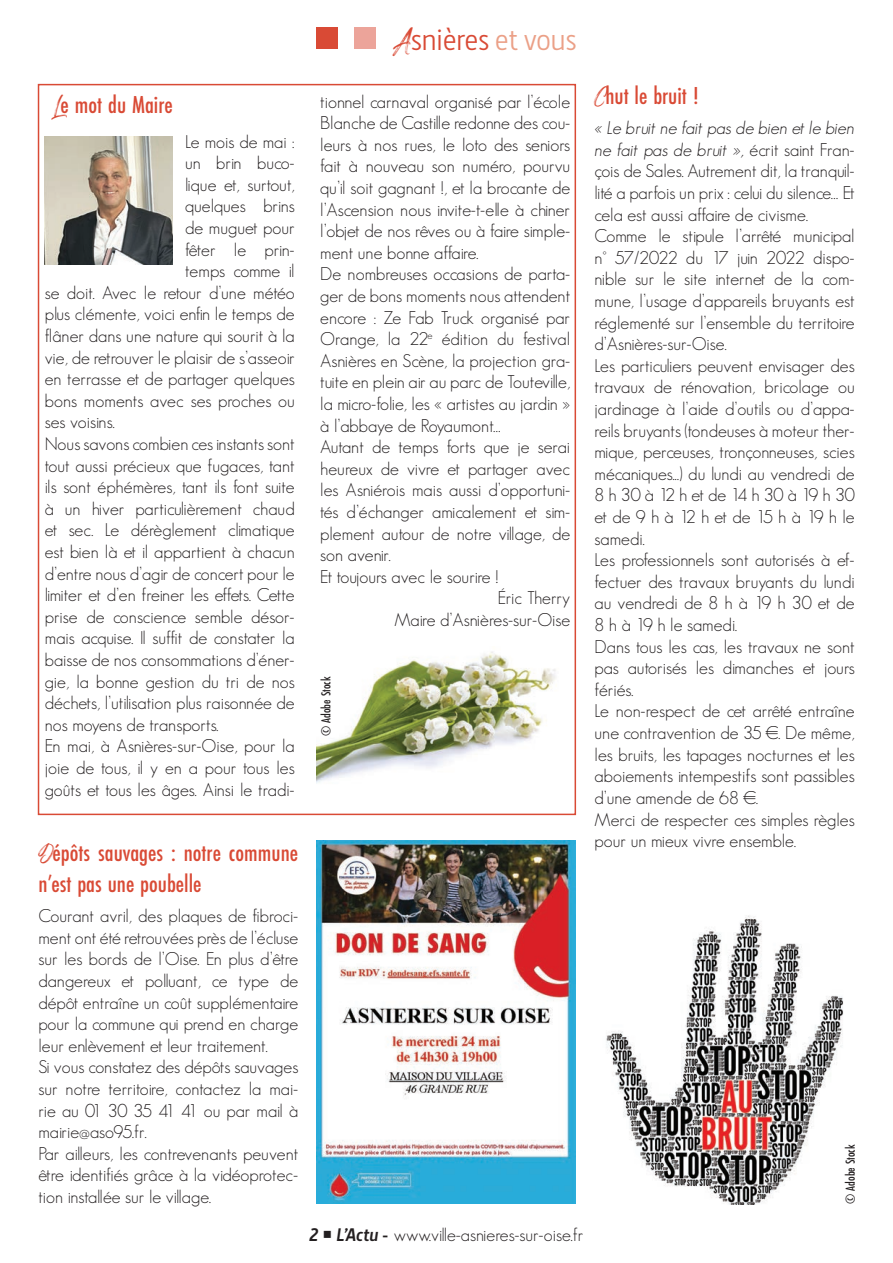
<style>
.page{position:relative;width:893px;height:1263px;background:#fff}
.page>*{position:absolute;margin:0;border:0;box-sizing:border-box;transform-origin:0 0}
.t1{font:30px "Barna";color:#d94a35}
.Titre{font:500 25.5px/30.6px "Futura PT Cond";color:#d94a35}
.TEXTE{font:300 18px/21.6px "Geosans";color:#231f20;text-align:justify}
.TEXTE-2{font:500 13.5px "Futura PT Cond";color:#231f20}
.s1{font-family:"Spartwell"}
.s2{color:#eba087}
.s3{font-family:"Spartwell";font-weight:400}
.s4{font-style:italic}
.s5{font-family:"Barna";font-weight:700;font-style:italic}
</style>
<div class="page">
<div style="left:316px;top:28px;width:22px;height:21px;background:#d94a35"></div>
<div style="left:355px;top:28px;width:21px;height:21px;background:#eca49a"></div>
<img style="left:316px;top:651px;width:240px;height:132px">
<img style="left:45px;top:136px;width:127px;height:128px">
<img style="left:606px;top:915px;width:237px;height:289px">
<img style="left:316px;top:840px;width:259px;height:363px">
<h1 class="t1" style="left:394px;top:22px;width:184px"><span class="s1">A</span>snières <span class="s2">et vous</span></h1>
<p class="Titre" style="left:595px;top:80px;width:106px"><span class="s3">C</span>hut le bruit !</p>
<p class="TEXTE" style="left:595px;top:117px;width:262px"><span class="s4">« Le bruit ne fait pas de bien et le bien ne fait pas de bruit »,</span> écrit saint Fran&shy;çois de Sales. Autrement dit, la tranquil&shy;lité a parfois un prix : celui du silence… Et cela est aussi affaire de civisme.</p>
<p class="TEXTE" style="left:595px;top:225px;width:262px">Comme le stipule l’arrêté municipal n° 57/2022 du 17 juin 2022 dispo&shy;nible sur le site internet de la com&shy;mune, l’usage d’appareils bruyants est réglementé sur l’ensemble du territoire d’Asnières-sur-Oise.</p>
<p class="TEXTE" style="left:595px;top:355px;width:262px">Les particuliers peuvent envisager des travaux de rénovation, bricolage ou jardinage à l’aide d’outils ou d’appa&shy;reils bruyants (tondeuses à moteur ther&shy;mique, perceuses, tronçonneuses, scies mécaniques...) du lundi au vendredi de 8 h 30 à 12 h et de 14 h 30 à 19 h 30 et de 9 h à 12 h et de 15 h à 19 h le samedi.</p>
<p class="TEXTE" style="left:595px;top:549px;width:262px">Les professionnels sont autorisés à ef&shy;fectuer des travaux bruyants du lundi au vendredi de 8 h à 19 h 30 et de 8 h à 19 h le samedi.</p>
<p class="TEXTE" style="left:595px;top:636px;width:262px">Dans tous les cas, les travaux ne sont pas autorisés les dimanches et jours fériés.</p>
<p class="TEXTE" style="left:595px;top:700px;width:262px">Le non-respect de cet arrêté entraîne une contravention de 35 €. De même, les bruits, les tapages nocturnes et les aboiements intempestifs sont passibles d’une amende de 68 €.</p>
<p class="TEXTE" style="left:595px;top:808px;width:262px">Merci de respecter ces simples règles pour un mieux vivre ensemble.</p>
<p class="Titre" style="left:53px;top:89px;width:122px"><span class="s3">L</span>e mot du Maire</p>
<p class="TEXTE" style="left:320px;top:91px;width:252px">tionnel carnaval organisé par l’école Blanche de Castille redonne des cou&shy;leurs à nos rues, le loto des seniors fait à nouveau son numéro, pourvu qu’il soit gagnant !, et la brocante de l’Ascension nous invite-t-elle à chiner l’objet de nos rêves ou à faire simple&shy;ment une bonne affaire.</p>
<p class="TEXTE" style="left:320px;top:263px;width:252px">De nombreuses occasions de parta&shy;ger de bons moments nous attendent encore : Ze Fab Truck organisé par Orange, la 22<sup>e</sup> édition du festival Asnières en Scène, la projection gra&shy;tuite en plein air au parc de Touteville, la micro-folie, les « artistes au jardin » à l’abbaye de Royaumont…</p>
<p class="TEXTE" style="left:320px;top:436px;width:251px">Autant de temps forts que je serai heureux de vivre et partager avec les Asniérois mais aussi d’opportuni&shy;tés d’échanger amicalement et sim&shy;plement autour de notre village, de son avenir.</p>
<p class="TEXTE" style="left:320px;top:566px;width:180px">Et toujours avec le sourire !</p>
<p class="TEXTE" style="left:498px;top:587px;width:74px">Éric Therry</p>
<p class="TEXTE" style="left:394px;top:609px;width:177px">Maire d’Asnières-sur-Oise</p>
<p class="TEXTE" style="left:185px;top:131px;width:111px">Le mois de mai :</p>
<p class="TEXTE" style="left:185px;top:152px;width:111px">un brin buco-</p>
<p class="TEXTE" style="left:185px;top:174px;width:111px">lique et, surtout,</p>
<p class="TEXTE" style="left:185px;top:195px;width:111px">quelques brins</p>
<p class="TEXTE" style="left:185px;top:217px;width:111px">de muguet pour</p>
<p class="TEXTE" style="left:185px;top:239px;width:111px">fêter le prin-</p>
<p class="TEXTE" style="left:185px;top:260px;width:111px">temps comme il</p>
<p class="TEXTE" style="left:45px;top:282px;width:251px">se doit. Avec le retour d’une météo</p>
<p class="TEXTE" style="left:45px;top:303px;width:251px">plus clémente, voici enfin le temps de</p>
<p class="TEXTE" style="left:45px;top:325px;width:251px">flâner dans une nature qui sourit à la</p>
<p class="TEXTE" style="left:45px;top:347px;width:251px">vie, de retrouver le plaisir de s’asseoir</p>
<p class="TEXTE" style="left:45px;top:368px;width:251px">en terrasse et de partager quelques</p>
<p class="TEXTE" style="left:45px;top:390px;width:251px">bons moments avec ses proches ou</p>
<p class="TEXTE" style="left:45px;top:411px;width:71px">ses voisins.</p>
<p class="TEXTE" style="left:45px;top:433px;width:252px">Nous savons combien ces instants sont tout aussi précieux que fugaces, tant ils sont éphémères, tant ils font suite à un hiver particulièrement chaud et sec. Le dérèglement climatique est bien là et il appartient à chacun d’entre nous d’agir de concert pour le limiter et d’en freiner les effets. Cette prise de conscience semble désor&shy;mais acquise. Il suffit de constater la baisse de nos consommations d’éner&shy;gie, la bonne gestion du tri de nos déchets, l’utilisation plus raisonnée de nos moyens de transports.</p>
<p class="TEXTE" style="left:45px;top:735px;width:251px">En mai, à Asnières-sur-Oise, pour la joie de tous, il y en a pour tous les goûts et tous les âges. Ainsi le tradi-</p>
<p class="TEXTE-2" style="left:318px;top:736px;width:61px;rotate:-90deg">© Adobe Stock</p>
<p class="Titre" style="left:38px;top:838px;width:261px"><span class="s3">D</span>épôts sauvages : notre commune n’est pas une poubelle</p>
<p class="TEXTE" style="left:38px;top:905px;width:261px">Courant avril, des plaques de fibroci&shy;ment ont été retrouvées près de l’écluse sur les bords de l’Oise. En plus d’être dangereux et polluant, ce type de dépôt entraîne un coût supplémentaire pour la commune qui prend en charge leur enlèvement et leur traitement.</p>
<p class="TEXTE" style="left:38px;top:1056px;width:261px">Si vous constatez des dépôts sauvages sur notre territoire, contactez la mai&shy;rie au 01 30 35 41 41 ou par mail à mairie@aso95.fr.</p>
<p class="TEXTE" style="left:38px;top:1143px;width:261px">Par ailleurs, les contrevenants peuvent être identifiés grâce à la vidéoprotec&shy;tion installée sur le village.</p>
<p class="TEXTE-2" style="left:842px;top:1204px;width:61px;rotate:-90deg">© Adobe Stock</p>
<p class="TEXTE" style="left:310px;top:1224px;width:275px"><span class="s5">2</span> ○ <span class="s5">L’Actu -</span> www.ville-asnieres-sur-oise.fr</p>
</div>
